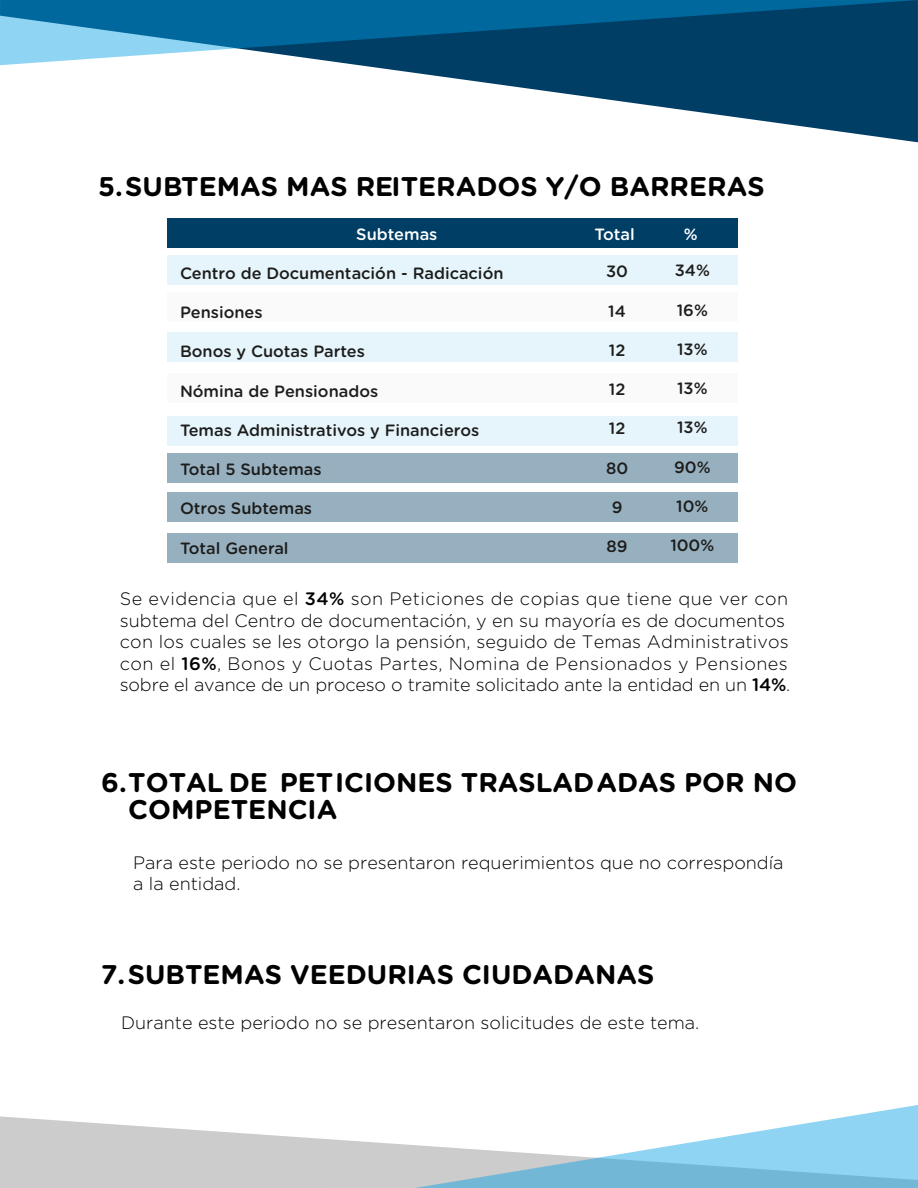
<style>
.page{position:relative;width:918px;height:1188px;background:#fff}
.page>*{position:absolute;margin:0;border:0;box-sizing:border-box;transform-origin:0 0}
.t1{font:700 27px/27.8px "Gotham Rounded";color:#000101}
.t2{font:300 18px/21.6px "Gotham Rounded";color:#000101}
.t3{font:500 16.35px "Gotham Rounded";color:#1d1d1b}
.t4{font:500 16.35px "Gotham Rounded";color:#fff}
.s1{font-weight:500}
</style>
<div class="page">
<div style="left:167px;top:533px;width:571px;height:30px;background:#97b0c0"></div>
<div style="left:167px;top:492px;width:571px;height:30px;background:#97b0c0"></div>
<div style="left:167px;top:453px;width:571px;height:29px;background:#97b0c0"></div>
<div style="left:167px;top:416px;width:571px;height:29px;background:#e6f5fc"></div>
<svg style="left:0;top:65px;width:918px;height:77px"></svg>
<svg style="left:0;top:1116px;width:415px;height:72px;fill:#cdcccc"></svg>
<svg style="left:415px;top:1105px;width:503px;height:83px"></svg>
<svg style="left:0;top:0;width:918px;height:65px;background:#1a6790"></svg>
<div style="left:167px;top:373px;width:571px;height:29px;background:#fafafa"></div>
<div style="left:167px;top:332px;width:571px;height:30px;background:#e6f5fc"></div>
<div style="left:167px;top:292px;width:571px;height:30px;background:#fafafa"></div>
<div style="left:167px;top:256px;width:571px;height:29px;background:#e6f5fc"></div>
<div style="left:167px;top:218px;width:571px;height:30px;background:#003e65"></div>
<h1 class="t1" style="left:98px;top:172px;width:668px">5.SUBTEMAS MAS REITERADOS Y/O BARRERAS</h1>
<p class="t4" style="left:356px;top:222px;width:83px">Subtemas</p>
<p class="t4" style="left:594px;top:222px;width:42px">Total</p>
<p class="t4" style="left:684px;top:222px;width:15px">%</p>
<p class="t3" style="left:180px;top:261px;width:325px">Centro de Documentación - Radicación</p>
<p class="t3" style="left:180px;top:301px;width:84px">Pensiones</p>
<p class="t3" style="left:180px;top:340px;width:186px">Bonos y Cuotas Partes</p>
<p class="t3" style="left:180px;top:379px;width:200px">Nómina de Pensionados</p>
<p class="t3" style="left:180px;top:418px;width:301px">Temas Administrativos y Financieros</p>
<p class="t3" style="left:180px;top:458px;width:143px">Total 5 Subtemas</p>
<p class="t3" style="left:180px;top:497px;width:134px">Otros Subtemas</p>
<p class="t3" style="left:180px;top:536px;width:110px">Total General</p>
<p class="t3" style="left:606px;top:260px;width:23px">30</p>
<p class="t3" style="left:608px;top:299px;width:19px">14</p>
<p class="t3" style="left:609px;top:338px;width:18px">12</p>
<p class="t3" style="left:609px;top:378px;width:18px">12</p>
<p class="t3" style="left:609px;top:417px;width:18px">12</p>
<p class="t3" style="left:606px;top:456px;width:24px">80</p>
<p class="t3" style="left:612px;top:495px;width:12px">9</p>
<p class="t3" style="left:607px;top:535px;width:22px">89</p>
<p class="t3" style="left:675px;top:259px;width:37px">34%</p>
<p class="t3" style="left:677px;top:298px;width:33px">16%</p>
<p class="t3" style="left:677px;top:337px;width:32px">13%</p>
<p class="t3" style="left:677px;top:377px;width:32px">13%</p>
<p class="t3" style="left:677px;top:416px;width:32px">13%</p>
<p class="t3" style="left:674px;top:455px;width:38px">90%</p>
<p class="t3" style="left:676px;top:494px;width:34px">10%</p>
<p class="t3" style="left:670px;top:534px;width:46px">100%</p>
<p class="t2" style="left:120px;top:587px;width:672px">Se evidencia que el <span class="s1">34%</span> son Peticiones de copias que tiene que ver con subtema del Centro de documentación, y en su mayoría es de documentos con los cuales se les otorgo la pensión, seguido de Temas Administrativos con el <span class="s1">16%</span>, Bonos y Cuotas Partes, Nomina de Pensionados y Pensiones sobre el avance de un proceso o tramite solicitado ante la entidad en un <span class="s1">14%</span>.</p>
<h1 class="t1" style="left:128px;top:767px;width:670px;text-indent:-27px">6.TOTAL DE PETICIONES TRASLADADAS POR NO<br>COMPETENCIA</h1>
<p class="t2" style="left:133px;top:851px;width:652px">Para este periodo no se presentaron requerimientos que no correspondía a la entidad.</p>
<h1 class="t1" style="left:101px;top:959px;width:555px">7.SUBTEMAS VEEDURIAS CIUDADANAS</h1>
<p class="t2" style="left:121px;top:1011px;width:580px">Durante este periodo no se presentaron solicitudes de este tema.</p>
</div>
